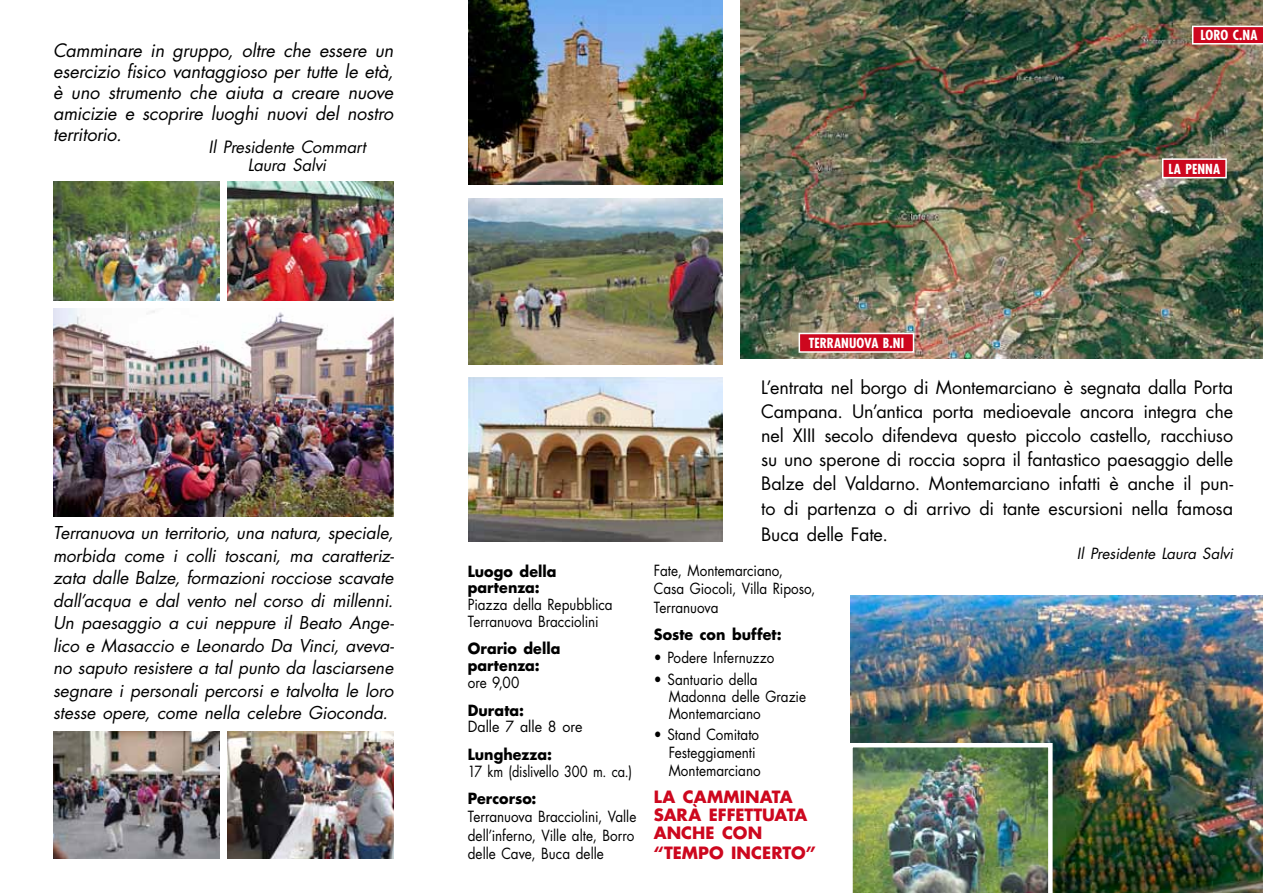
<style>
.page{position:relative;width:1263px;height:893px;background:#fff}
.page>*{position:absolute;margin:0;border:0;box-sizing:border-box;transform-origin:0 0}
.t1{font:18px/24.5px "Futura";letter-spacing:-.01em;color:#000;text-align:justify}
.t2{font:italic 18px/21px "Futura";letter-spacing:-.01em;color:#000;text-align:justify}
.t3{font:italic 17.25px/22.5px "Futura";color:#000;text-align:justify}
.t4{font:700 16.5px/18.3px "Futura";color:#cd071e}
.t5{font:italic 16.5px/18px "Futura";letter-spacing:-.005em;color:#000;text-align:center}
.t6{font:15px/18.3px "Futura";color:#000;scale:.9 1}
.t7{font:700 15px/16.8px "Futura";letter-spacing:.005em;color:#000;scale:.95 1}
.t8{font:15px "Futura";color:#000;scale:.85 1}
.t9{font:italic 15px "Futura";color:#000}
.t10{font:15px "Futura";color:#000;scale:.95 1}
.t11{font:700 condensed 13.5px "Futura";letter-spacing:.005em;color:#fff}
</style>
<div class="page">
<img style="left:850px;top:595px;width:413px;height:298px">
<img style="left:53px;top:308px;width:340px;height:209px">
<img style="left:53px;top:181px;width:166px;height:119px">
<img style="left:227px;top:181px;width:166px;height:119px">
<img style="left:53px;top:731px;width:166px;height:128px">
<img style="left:227px;top:731px;width:166px;height:128px">
<img style="left:850px;top:743px;width:202px;height:150px">
<img style="left:740px;top:0;width:523px;height:358px">
<svg style="left:798px;top:332px;width:117px;height:21px;background:#d23647"></svg>
<svg style="left:1161px;top:158px;width:66px;height:21px"></svg>
<svg style="left:1191px;top:25px;width:72px;height:20px"></svg>
<img style="left:468px;top:199px;width:255px;height:165px">
<img style="left:468px;top:0;width:255px;height:184px">
<img style="left:468px;top:377px;width:255px;height:164px">
<p class="t2" style="left:53px;top:39px;width:342px">Camminare in gruppo, oltre che essere un esercizio fisico vantaggioso per tutte le età, è uno strumento che aiuta a creare nuove amicizie e scoprire luoghi nuovi del nostro territorio.</p>
<p class="t5" style="left:208px;top:137px;width:159px">Il Presidente Commart<br>Laura Salvi</p>
<p class="t3" style="left:53px;top:521px;width:342px">Terranuova un territorio, una natura, speciale, morbida come i colli toscani, ma caratteriz&shy;zata dalle Balze, formazioni rocciose scavate dall’acqua e dal vento nel corso di millenni.<br>Un paesaggio a cui neppure il Beato Ange&shy;lico e Masaccio e Leonardo Da Vinci, aveva&shy;no saputo resistere a tal punto da lasciarsene segnare i personali percorsi e talvolta le loro stesse opere, come nella celebre Gioconda.</p>
<p class="t11" style="left:1200px;top:27px;width:59px">LORO C.NA</p>
<p class="t11" style="left:1168px;top:160px;width:53px">LA PENNA</p>
<p class="t7" style="left:468px;top:562px;width:95px">Luogo della partenza:</p>
<p class="t6" style="left:468px;top:596px;width:163px;line-height:16.8px">Piazza della Repubblica<br>Terranuova Bracciolini</p>
<p class="t7" style="left:468px;top:640px;width:99px">Orario della partenza:</p>
<p class="t6" style="left:468px;top:673px;width:59px">ore 9,00</p>
<p class="t7" style="left:468px;top:701px;width:61px">Durata:</p>
<p class="t10" style="left:468px;top:716px;width:122px">Dalle 7 alle 8 ore</p>
<p class="t7" style="left:468px;top:745px;width:90px">Lunghezza:</p>
<p class="t8" style="left:468px;top:761px;width:195px">17 km (dislivello 300 m. ca.)</p>
<p class="t7" style="left:468px;top:790px;width:74px">Percorso:</p>
<p class="t6" style="left:468px;top:807px;width:189px">Terranuova Bracciolini, Valle dell’inferno, Ville alte, Borro delle Cave, Buca delle</p>
<p class="t11" style="left:809px;top:334px;width:97px">TERRANUOVA B.NI</p>
<p class="t1" style="left:761px;top:374px;width:473px">L’entrata nel borgo di Montemarciano è segnata dalla Porta Campana. Un’antica porta medioevale ancora integra che nel XIII secolo difendeva questo piccolo castello, racchiuso su uno sperone di roccia sopra il fantastico paesaggio delle Balze del Valdarno. Montemarciano infatti è anche il pun&shy;to di partenza o di arrivo di tante escursioni nella famosa Buca delle Fate.</p>
<p class="t9" style="left:1077px;top:543px;width:158px">Il Presidente Laura Salvi</p>
<p class="t6" style="left:654px;top:561px;width:181px">Fate, Montemarciano,<br>Casa Giocoli, Villa Riposo,<br>Terranuova</p>
<p class="t7" style="left:654px;top:626px;width:136px">Soste con buffet:</p>
<p class="t6" style="left:654px;top:648px;width:135px">• Podere Infernuzzo</p>
<p class="t6" style="left:669px;top:671px;width:154px;line-height:16.8px;text-indent:-15px">• Santuario della<br>Madonna delle Grazie<br>Montemarciano</p>
<p class="t6" style="left:669px;top:725px;width:104px;text-indent:-15px">• Stand Comitato<br>Festeggiamenti<br>Montemarciano</p>
<p class="t4" style="left:654px;top:787px;width:155px">LA CAMMINATA<br>SARÀ EFFETTUATA<br>ANCHE CON</p>
<p class="t4" style="left:654px;top:843px;width:164px">“TEMPO INCERTO”</p>
</div>
